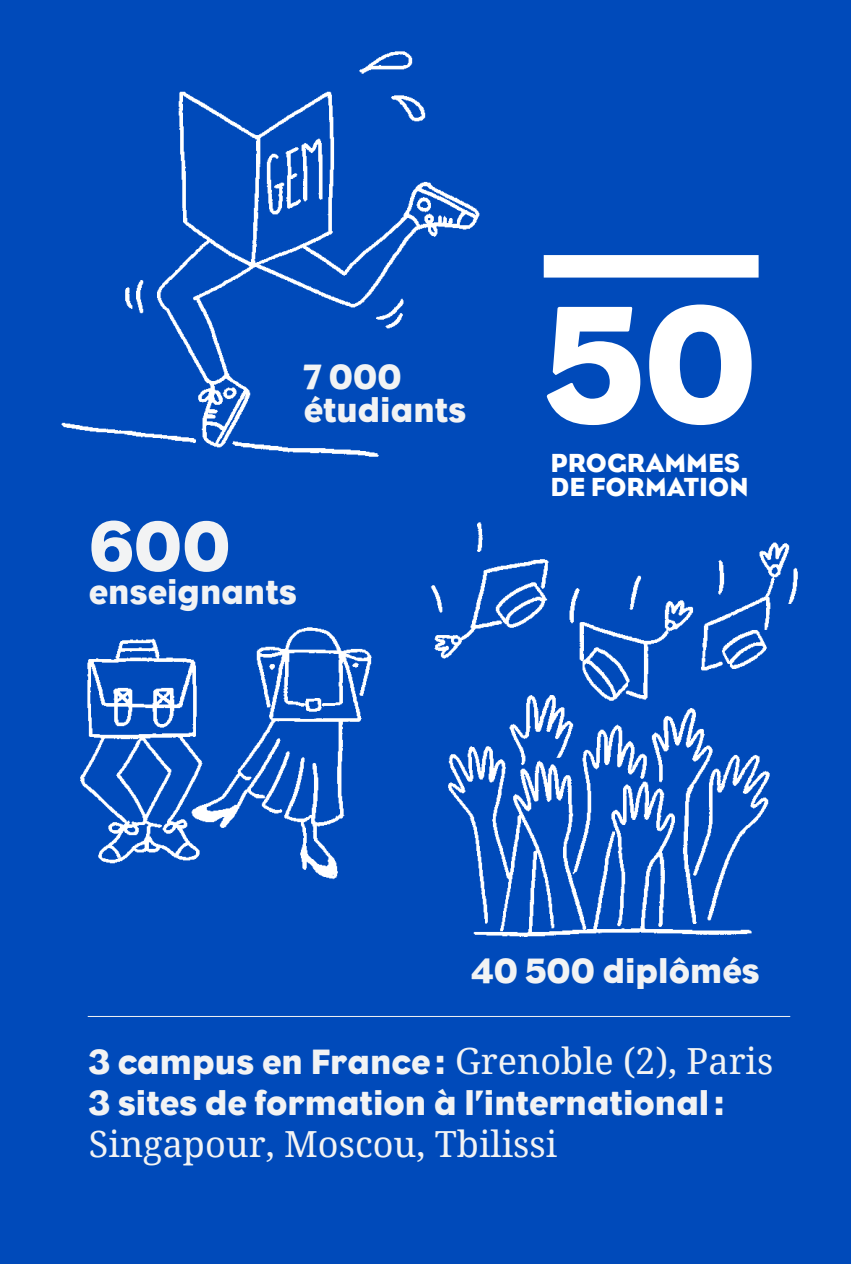
<style>
.page{position:relative;width:851px;height:1264px;background:#fff}
.page>*{position:absolute;margin:0;border:0;box-sizing:border-box;transform-origin:0 0}
.t1{font:169.95px "Eagle";color:#fff}
.t2{font:72px "Eagle";color:#f2f3f4}
.t3{font:36px/33px "Eagle";color:#f2f3f4}
.t4{font:36px "Droid Serif";color:#f2f3f4}
.t5{font:26.7px/24.8px "Eagle";color:#fff}
.s1{font-family:"Eagle"}
</style>
<div class="page">
<div style="left:0;top:0;width:850px;height:1264px;background:#004aba"></div>
<div style="left:543px;top:255px;width:215px;height:23px;background:#fff"></div>
<hr style="left:88px;top:1016px;width:701px;height:1px;background:#f2f3f4">
<img style="left:430px;top:522px;width:368px;height:415px">
<img style="left:80px;top:627px;width:292px;height:253px">
<img style="left:61px;top:51px;width:419px;height:406px">
<p class="t3" style="left:304px;top:360px;width:164px">7 000 étudiants</p>
<h2 class="t2" style="left:89px;top:505px;width:143px">600</h2>
<p class="t3" style="left:89px;top:575px;width:209px">enseignants</p>
<h1 class="t1" style="left:544px;top:268px;width:214px">50</h1>
<p class="t5" style="left:550px;top:450px;width:199px">PROGRAMMES<br>DE FORMATION</p>
<p class="t3" style="left:471px;top:954px;width:289px">40 500 diplômés</p>
<p class="t4" style="left:89px;top:1036px;width:685px"><span class="s1">3 campus en France:</span> Grenoble (2), Paris</p>
<p class="t3" style="left:89px;top:1086px;width:637px">3 sites de formation à l’international:</p>
<p class="t4" style="left:89px;top:1119px;width:469px">Singapour, Moscou, Tbilissi</p>
</div>
